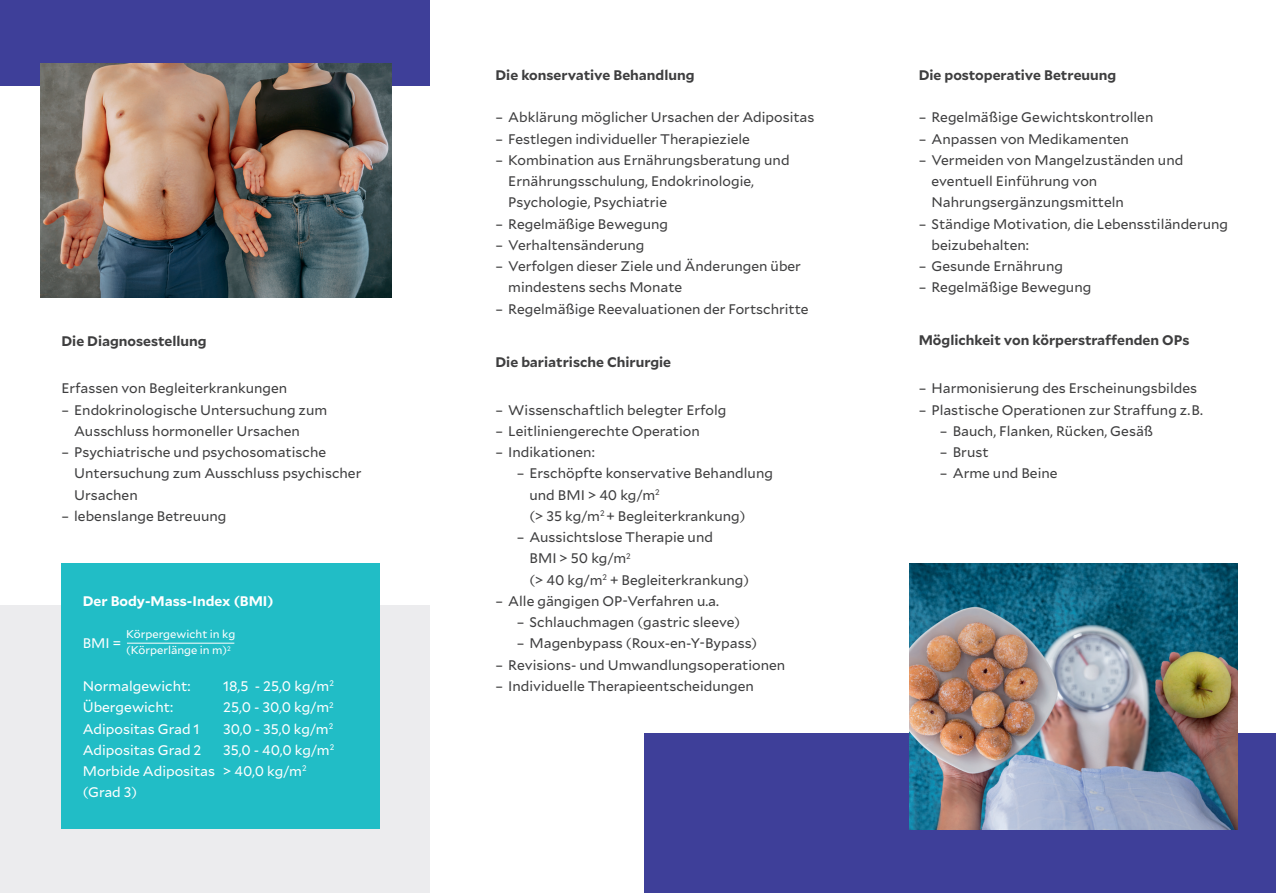
<style>
.page{position:relative;width:1276px;height:893px;background:#fff}
.page>*{position:absolute;margin:0;border:0;box-sizing:border-box;transform-origin:0 0}
.t1{font:13.8px/21.3px "Mallory";color:#3e3e3f}
.t2{font:13.8px/21.3px "Mallory";color:#fff}
.t3{font:700 13.8px "Mallory";color:#3e3e3f}
.t4{font:700 13.8px "Mallory";color:#fff}
.t5{font:11.25px/15.9px "Mallory";color:#fff}
</style>
<div class="page">
<div style="left:0;top:606px;width:429px;height:287px;background:#ececee"></div>
<div style="left:0;top:0;width:429px;height:85px;background:#3e3f99"></div>
<div style="left:644px;top:733px;width:632px;height:160px;background:#3e3f99"></div>
<img style="left:41px;top:64px;width:350px;height:233px">
<img style="left:909px;top:563px;width:328px;height:266px">
<div style="left:61px;top:563px;width:319px;height:266px;background:#21bdc6"></div>
<hr style="left:127px;top:643px;width:107px;height:1px;background:#fff">
<p class="t3" style="left:61px;top:330px;width:147px">Die Diagnosestellung</p>
<p class="t1" style="left:61px;top:377px;width:227px">Erfassen von Begleiterkrankungen</p>
<p class="t1" style="left:74px;top:398px;width:254px;text-indent:-13px">– Endokrinologische Untersuchung zum<br>Ausschluss hormoneller Ursachen</p>
<p class="t1" style="left:74px;top:441px;width:289px;text-indent:-13px">– Psychiatrische und psychosomatische<br>Untersuchung zum Ausschluss psychischer<br>Ursachen</p>
<p class="t1" style="left:61px;top:505px;width:166px">– lebenslange Betreuung</p>
<p class="t4" style="left:83px;top:591px;width:192px">Der Body-Mass-Index (BMI)</p>
<p class="t2" style="left:83px;top:632px;width:40px">BMI =</p>
<p class="t2" style="left:83px;top:675px;width:109px">Normalgewicht:</p>
<p class="t2" style="left:223px;top:675px;width:112px">18,5 - 25,0 kg/m<sup>2</sup></p>
<p class="t2" style="left:83px;top:696px;width:92px">Übergewicht:</p>
<p class="t2" style="left:223px;top:696px;width:112px">25,0 - 30,0 kg/m<sup>2</sup></p>
<p class="t2" style="left:83px;top:717px;width:118px">Adipositas Grad 1</p>
<p class="t2" style="left:223px;top:717px;width:112px">30,0 - 35,0 kg/m<sup>2</sup></p>
<p class="t2" style="left:83px;top:738px;width:120px">Adipositas Grad 2</p>
<p class="t5" style="left:126px;top:626px;width:110px">Körpergewicht in kg (Körperlänge in m)<sup>2</sup></p>
<p class="t2" style="left:83px;top:738px;width:253px;text-indent:140px">35,0 - 40,0 kg/m<sup>2<br></sup>Morbide Adipositas &gt; 40,0 kg/m<sup>2 </sup>(Grad 3)</p>
<p class="t3" style="left:495px;top:64px;width:201px">Die konservative Behandlung</p>
<p class="t1" style="left:495px;top:106px;width:320px">– Abklärung möglicher Ursachen der Adipositas</p>
<p class="t1" style="left:495px;top:127px;width:256px">– Festlegen individueller Therapieziele</p>
<p class="t1" style="left:508px;top:149px;width:283px;text-indent:-13px">– Kombination aus Ernährungsberatung und<br>Ernährungsschulung, Endokrinologie,<br>Psychologie, Psychiatrie</p>
<p class="t1" style="left:495px;top:212px;width:174px">– Regelmäßige Bewegung</p>
<p class="t1" style="left:495px;top:234px;width:151px">– Verhaltensänderung</p>
<p class="t1" style="left:508px;top:255px;width:294px;text-indent:-13px">– Verfolgen dieser Ziele und Änderungen über mindestens sechs Monate</p>
<p class="t1" style="left:495px;top:297px;width:314px">– Regelmäßige Reevaluationen der Fortschritte</p>
<p class="t3" style="left:495px;top:351px;width:177px">Die bariatrische Chirurgie</p>
<p class="t1" style="left:495px;top:398px;width:232px">– Wissenschaftlich belegter Erfolg</p>
<p class="t1" style="left:495px;top:420px;width:206px">– Leitliniengerechte Operation</p>
<p class="t1" style="left:495px;top:441px;width:101px">– Indikationen:</p>
<p class="t1" style="left:529px;top:462px;width:245px;text-indent:-13px">– Erschöpfte konservative Behandlung und BMI &gt; 40 kg/m<sup>2<br></sup>(&gt; 35 kg/m<sup>2</sup> + Begleiterkrankung)</p>
<p class="t1" style="left:529px;top:526px;width:221px;text-indent:-13px">– Aussichtslose Therapie und<br>BMI &gt; 50 kg/m<sup>2<br></sup>(&gt; 40 kg/m<sup>2</sup> + Begleiterkrankung)</p>
<p class="t1" style="left:495px;top:590px;width:225px">– Alle gängigen OP-Verfahren u.a.</p>
<p class="t1" style="left:517px;top:611px;width:225px">– Schlauchmagen (gastric sleeve)</p>
<p class="t1" style="left:517px;top:632px;width:242px">– Magenbypass (Roux-en-Y-Bypass)</p>
<p class="t1" style="left:495px;top:653px;width:291px">– Revisions- und Umwandlungsoperationen</p>
<p class="t1" style="left:495px;top:675px;width:260px">– Individuelle Therapieentscheidungen</p>
<p class="t3" style="left:918px;top:64px;width:199px">Die postoperative Betreuung</p>
<p class="t1" style="left:918px;top:106px;width:236px">– Regelmäßige Gewichtskontrollen</p>
<p class="t1" style="left:918px;top:127px;width:212px">– Anpassen von Medikamenten</p>
<p class="t1" style="left:931px;top:149px;width:253px;text-indent:-13px">– Vermeiden von Mangelzuständen und eventuell Einführung von<br>Nahrungsergänzungsmitteln</p>
<p class="t1" style="left:931px;top:212px;width:298px;text-indent:-13px">– Ständige Motivation, die Lebensstiländerung beizubehalten:</p>
<p class="t1" style="left:918px;top:255px;width:146px">– Gesunde Ernährung</p>
<p class="t1" style="left:918px;top:276px;width:174px">– Regelmäßige Bewegung</p>
<p class="t3" style="left:918px;top:330px;width:272px">Möglichkeit von körperstraffenden OPs</p>
<p class="t1" style="left:918px;top:377px;width:280px">– Harmonisierung des Erscheinungsbildes</p>
<p class="t1" style="left:918px;top:398px;width:286px">– Plastische Operationen zur Straffung z.B.</p>
<p class="t1" style="left:940px;top:420px;width:215px">– Bauch, Flanken, Rücken, Gesäß</p>
<p class="t1" style="left:940px;top:441px;width:50px">– Brust</p>
<p class="t1" style="left:940px;top:462px;width:119px">– Arme und Beine</p>
</div>
